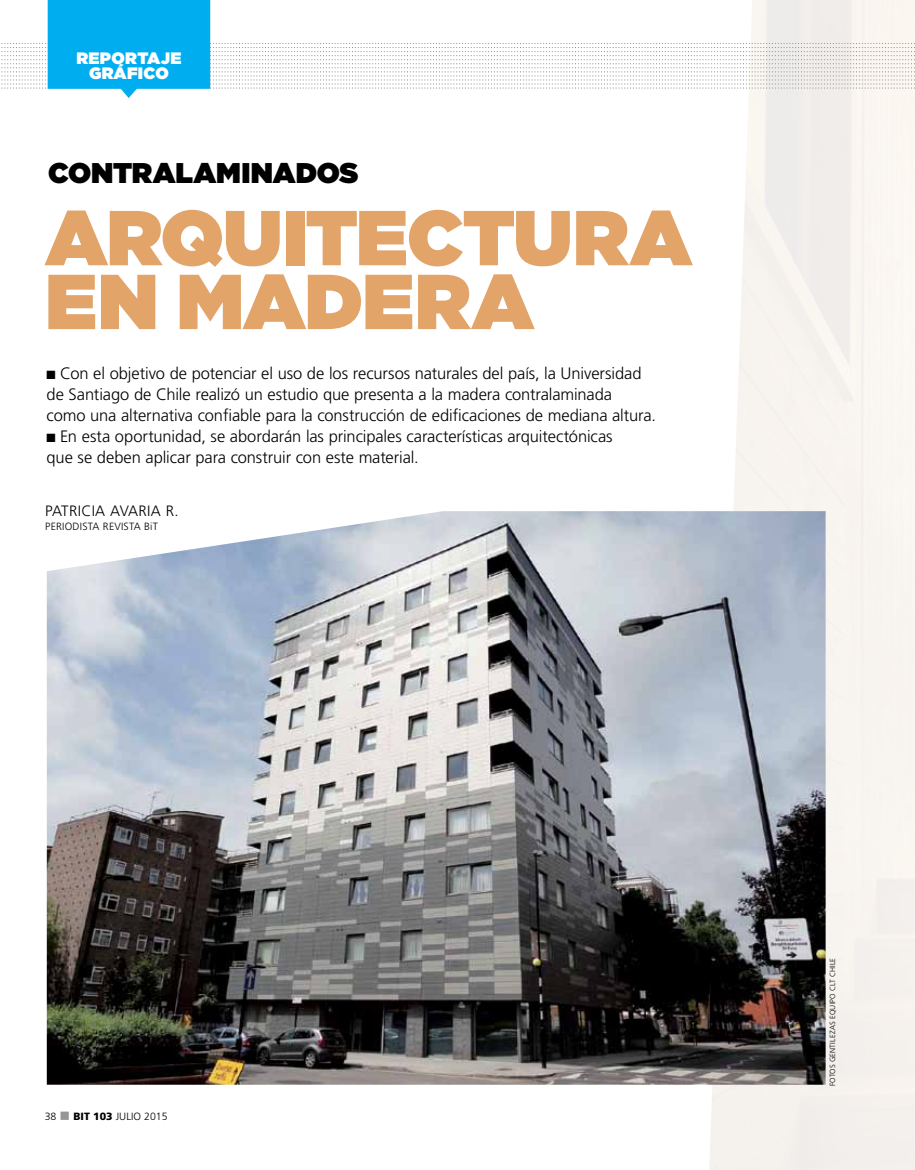
<style>
.page{position:relative;width:915px;height:1170px;background:#fff}
.page>*{position:absolute;margin:0;border:0;box-sizing:border-box;transform-origin:0 0}
.t1{font:900 77.55px/63.8px "Gotham";letter-spacing:-.01em;color:#e2a468}
.t2{font:900 28.5px "Gotham";color:#000}
.t3{font:300 16.5px/21px "Frutiger";letter-spacing:-.005em;color:#000}
.t4{font:900 16.5px/15px "Gotham";letter-spacing:.02em;color:#fff;text-align:center}
.t5{font:300 15px "Frutiger";letter-spacing:.02em;color:#000}
.t6{font:300 10.5px "Frutiger";letter-spacing:.02em;color:#000}
.t7{font:300 7.5px "Frutiger";letter-spacing:.03em;color:#000}
.s1{color:#939598}
.s2{font-weight:900}
</style>
<div class="page">
<img style="left:708px;top:98px;width:206px;height:1071px">
<svg style="left:1px;top:0;width:913px;height:98px"></svg>
<img style="left:47px;top:511px;width:778px;height:573px">
<p class="t4" style="left:76px;top:50px;width:105px">REPORTAJE<br>GRÁFICO</p>
<h2 class="t2" style="left:48px;top:152px;width:312px">CONTRALAMINADOS</h2>
<h1 class="t1" style="left:45px;top:205px;width:648px">ARQUITECTURA<br>EN MADERA</h1>
<p class="t3" style="left:47px;top:363px;width:610px">■ Con el objetivo de potenciar el uso de los recursos naturales del país, la U niversidad de Santiago de Chile realizó un estudio que presenta a la madera contralaminada<br>como una alternativa confiable para la construcción de edificaciones de mediana altura.</p>
<p class="t3" style="left:47px;top:426px;width:567px">■ En esta oportunidad, se abordarán las principales características arquitectónicas que se deben aplicar para construir con este material.</p>
<p class="t5" style="left:45px;top:502px;width:135px">Patricia Avaria R.</p>
<p class="t6" style="left:45px;top:520px;width:114px">periodista revista BiT</p>
<p class="t6" style="left:45px;top:1109px;width:124px">38 <span class="s1">■</span> <span class="s2">BIT 103</span> julio 2015</p>
<p class="t7" style="left:828px;top:1086px;width:130px;rotate:-90deg">Fotos Gentilezas Equipo CLT Chile</p>
</div>
